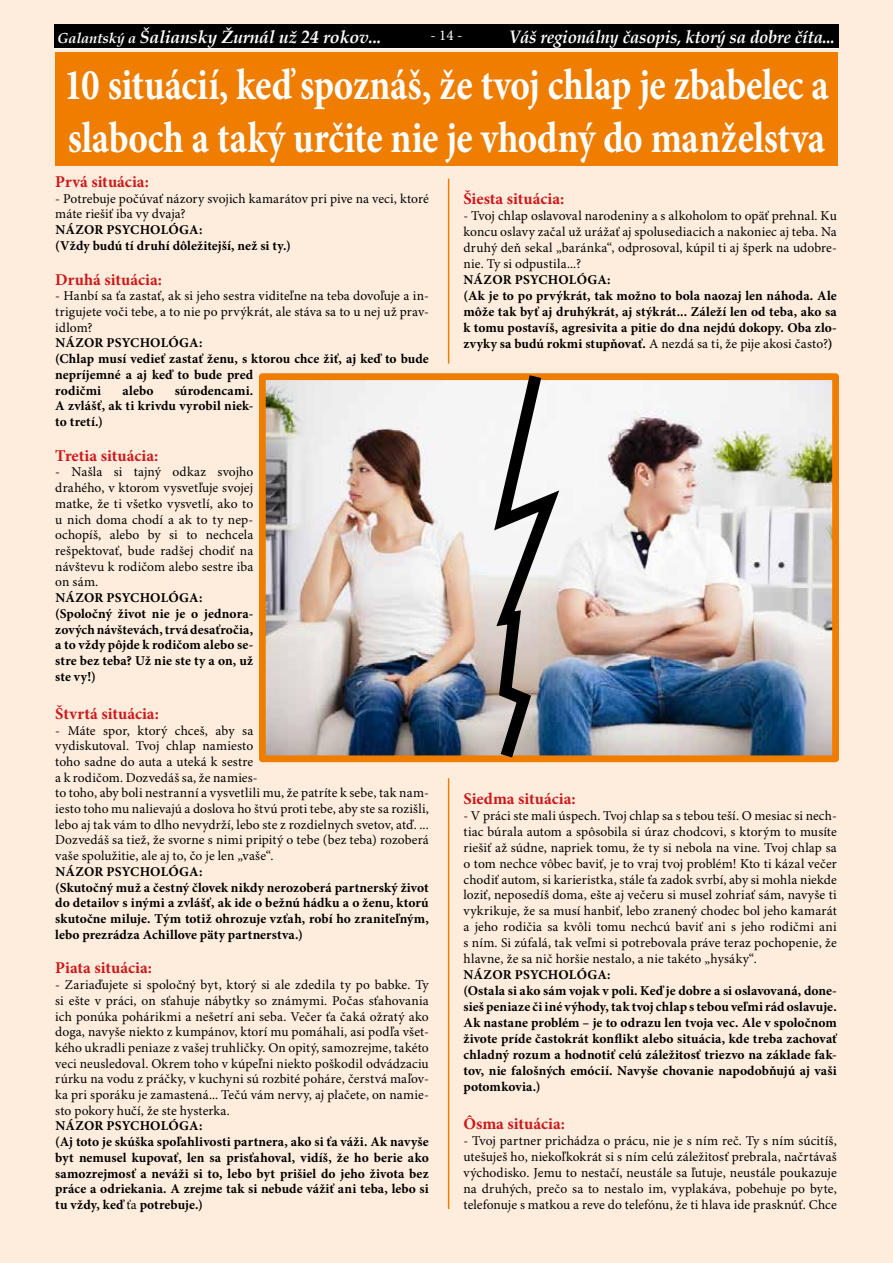
<style>
.page{position:relative;width:893px;height:1263px;background:#feeddd}
.page>*{position:absolute;margin:0;border:0;box-sizing:border-box;transform-origin:0 0}
.t1{font:700 43.95px/52.8px "Minion Pro";letter-spacing:-.005em;color:#fff;scale:.84 1}
.t2{font:italic 700 18px "Book Antiqua";letter-spacing:-.01em;color:#fff;scale:.93 1}
.t3{font:italic 700 17.7px "Book Antiqua";letter-spacing:-.01em;color:#fff}
.t4{font:700 16.5px "Minion Pro";color:#cd171a}
.t5{font:15px "Minion Pro";color:#fff}
.t6{font:13.5px/15.8px "Minion Pro";letter-spacing:.01em;color:#000;text-align:justify}
.t7{font:700 13.5px/15.8px "Minion Pro";letter-spacing:.01em;color:#000}
.s1{font-size:14.55px}
.s2{font-weight:400}
</style>
<div class="page">
<div style="left:55px;top:53px;width:783px;height:113px;background:#ef7d00"></div>
<hr style="left:448px;top:179px;width:1px;height:185px;background:#ef7d00">
<hr style="left:448px;top:778px;width:1px;height:431px;background:#ef7d00">
<img style="left:267px;top:381px;width:564px;height:373px">
<div style="left:259px;top:373px;width:580px;height:389px;border:7px solid #ef7d00"></div>
<svg style="left:486px;top:373px;width:84px;height:390px;background:#afaba8"></svg>
<hr style="left:54px;top:47px;width:785px;height:2px;background:#fff">
<div style="left:54px;top:24px;width:785px;height:24px;background:#000"></div>
<h3 class="t3" style="left:57px;top:24px;width:326px"><span class="s1">Galantský a</span> Šaliansky Žurnál už 24 rokov...</h3>
<p class="t5" style="left:431px;top:26px;width:33px">- 14 -</p>
<h2 class="t2" style="left:509px;top:24px;width:352px">Váš regionálny časopis, ktorý sa dobre číta...</h2>
<h1 class="t1" style="left:64px;top:60px;width:912px">10 situácií, keď spoznáš, že tvoj chlap je zbabelec a slaboch a taký určite nie je vhodný do manželstva</h1>
<p class="t4" style="left:55px;top:172px;width:95px">Prvá situácia:</p>
<p class="t6" style="left:55px;top:191px;width:375px">- Potrebuje počúvať názory svojich kamarátov pri pive na veci, ktoré máte riešiť iba vy dvaja?</p>
<p class="t7" style="left:55px;top:222px;width:237px">NÁZOR PSYCHOLÓGA:<br>(Vždy budú tí druhí dôležitejší, než si ty.)</p>
<p class="t4" style="left:55px;top:270px;width:108px">Druhá situácia:</p>
<p class="t6" style="left:55px;top:289px;width:375px">- Hanbí sa ťa zastať, ak si jeho sestra viditeľne na teba dovoľuje a in&shy;trigujete voči tebe, a to nie po prvýkrát, ale stáva sa to u nej už prav&shy;idlom?</p>
<p class="t7" style="left:55px;top:336px;width:375px">NÁZOR PSYCHOLÓGA:<br>(Chlap musí vedieť zastať ženu, s ktorou chce žiť, aj keď to bude nepríjemné a aj keď to bude pred<br>rodičmi</p>
<p class="t4" style="left:463px;top:189px;width:102px">Šiesta situácia:</p>
<p class="t6" style="left:463px;top:208px;width:375px">- Tvoj chlap oslavoval narodeniny a s alkoholom to opäť prehnal. Ku koncu oslavy začal už urážať aj spolusediacich a nakoniec aj teba. Na druhý deň sekal „baránka“, odprosoval, kúpil ti aj šperk na udobre&shy;nie. Ty si odpustila...?</p>
<p class="t7" style="left:463px;top:272px;width:375px">NÁZOR PSYCHOLÓGA:<br>(Ak je to po prvýkrát, tak možno to bola naozaj len náhoda. Ale môže tak byť aj druhýkrát, aj stýkrát... Záleží len od teba, ako sa k tomu postavíš, agresivita a pitie do dna nejdú dokopy. Oba zlo&shy;zvyky sa budú rokmi stupňovať. <span class="s2">A nezdá sa ti, že pije akosi často?</span>)</p>
<p class="t7" style="left:55px;top:383px;width:200px;text-align:justify;text-indent:120px">súrodencami.<br>A zvlášť, ak ti krivdu vyrobil niek&shy;to tretí.)</p>
<p class="t4" style="left:55px;top:446px;width:105px">Tretia situácia:</p>
<p class="t6" style="left:55px;top:465px;width:200px">- Našla si tajný odkaz svojho drahého, v ktorom vysvetľuje svojej matke, že ti všetko vysvetlí, ako to u nich doma chodí a ak to ty nep&shy;ochopíš, alebo by si to nechcela rešpektovať, bude radšej chodiť na návštevu k rodičom alebo sestre iba on sám.</p>
<p class="t7" style="left:55px;top:590px;width:200px">NÁZOR PSYCHOLÓGA: (Spoločný život nie je o jednora&shy;zových návštevách, trvá desaťročia, a to vždy pôjde k rodičom alebo se&shy;stre bez teba? Už nie ste ty a on, už ste vy!)</p>
<p class="t4" style="left:55px;top:704px;width:105px">Štvrtá situácia:</p>
<p class="t6" style="left:55px;top:723px;width:375px;text-align:left">- Máte spor, ktorý chceš, aby sa<br>vydiskutoval. Tvoj chlap namiesto<br>toho sadne do auta a uteká k sestre<br>a k rodičom. Dozvedáš sa, že namies-<br>to toho, aby boli nestranní a vysvetlili mu, že patríte k sebe, tak nam&shy;iesto toho mu nalievajú a doslova ho štvú proti tebe, aby ste sa rozišli, lebo aj tak vám to dlho nevydrží, lebo ste z rozdielnych svetov, atď. ...<br>Dozvedáš sa tiež, že svorne s nimi pripitý o tebe (bez teba) rozoberá vaše spolužitie, ale aj to, čo je len „vaše“.</p>
<p class="t7" style="left:55px;top:864px;width:375px">NÁZOR PSYCHOLÓGA:<br>(Skutočný muž a čestný človek nikdy nerozoberá partnerský život do detailov s inými a zvlášť, ak ide o bežnú hádku a o ženu, ktorú skutočne miluje. Tým totiž ohrozuje vzťah, robí ho zraniteľným, lebo prezrádza Achillove päty partnerstva.)</p>
<p class="t4" style="left:55px;top:958px;width:98px">Piata situácia:</p>
<p class="t6" style="left:55px;top:977px;width:375px">- Zariaďujete si spoločný byt, ktorý si ale zdedila ty po babke. Ty si ešte v práci, on sťahuje nábytky so známymi. Počas sťahovania ich ponúka pohárikmi a nešetrí ani seba. Večer ťa čaká ožratý ako doga, navyše niekto z kumpánov, ktorí mu pomáhali, asi podľa všet&shy;kého ukradli peniaze z vašej truhličky. On opitý, samozrejme, takéto veci neusledoval. Okrem toho v kúpeľni niekto poškodil odvádzaciu rúrku na vodu z práčky, v kuchyni sú rozbité poháre, čerstvá maľov&shy;ka pri sporáku je zamastená... Tečú vám nervy, aj plačete, on namie&shy;sto pokory hučí, že ste hysterka.</p>
<p class="t7" style="left:55px;top:1119px;width:375px">NÁZOR PSYCHOLÓGA:<br>(Aj toto je skúška spoľahlivosti partnera, ako si ťa váži. Ak navyše byt nemusel kupovať, len sa prisťahoval, vidíš, že ho berie ako samozrejmosť a neváži si to, lebo byt prišiel do jeho života bez práce a odriekania. A zrejme tak si nebude vážiť ani teba, lebo si tu vždy, keď <span class="s2">ťa</span> potrebuje.)</p>
<p class="t7" style="left:123px;top:383px;width:32px">alebo</p>
<p class="t4" style="left:463px;top:789px;width:114px">Siedma situácia:</p>
<p class="t6" style="left:463px;top:808px;width:375px">- V práci ste mali úspech. Tvoj chlap sa s tebou teší. O mesiac si nech&shy;tiac búrala autom a spôsobila si úraz chodcovi, s ktorým to musíte riešiť až súdne, napriek tomu, že ty si nebola na vine. Tvoj chlap sa o tom nechce vôbec baviť, je to vraj tvoj problém! Kto ti kázal večer chodiť autom, si karieristka, stále ťa zadok svrbí, aby si mohla niekde loziť, neposedíš doma, ešte aj večeru si musel zohriať sám, navyše ti vykrikuje, že sa musí hanbiť, lebo zranený chodec bol jeho kamarát a jeho rodičia sa kvôli tomu nechcú baviť ani s jeho rodičmi ani s ním. Si zúfalá, tak veľmi si potrebovala práve teraz pochopenie, že hlavne, že sa nič horšie nestalo, a nie takéto „hysáky“.</p>
<p class="t7" style="left:463px;top:967px;width:375px">NÁZOR PSYCHOLÓGA:<br>(Ostala si ako sám vojak v poli. Keď je dobre a si oslavovaná, done&shy;sieš peniaze či iné výhody, tak tvoj chlap s tebou veľmi rád oslavuje.<br>Ak nastane problém – je to odrazu len tvoja vec. Ale v spoločnom živote príde častokrát konflikt alebo situácia, kde treba zachovať chladný rozum a hodnotiť celú záležitosť triezvo na základe fak&shy;tov, nie falošných emócií. Navyše chovanie napodobňujú aj vaši potomkovia.)</p>
<p class="t4" style="left:463px;top:1114px;width:103px">Ôsma situácia:</p>
<p class="t6" style="left:463px;top:1133px;width:375px">- Tvoj partner prichádza o prácu, nie je s ním reč. Ty s ním súcitíš, utešuješ ho, niekoľkokrát si s ním celú záležitosť prebrala, načrtávaš východisko. Jemu to nestačí, neustále sa ľutuje, neustále poukazuje na druhých, prečo sa to nestalo im, vyplakáva, pobehuje po byte, telefonuje s matkou a reve do telefónu, že ti hlava ide prasknúť. Chce</p>
</div>
